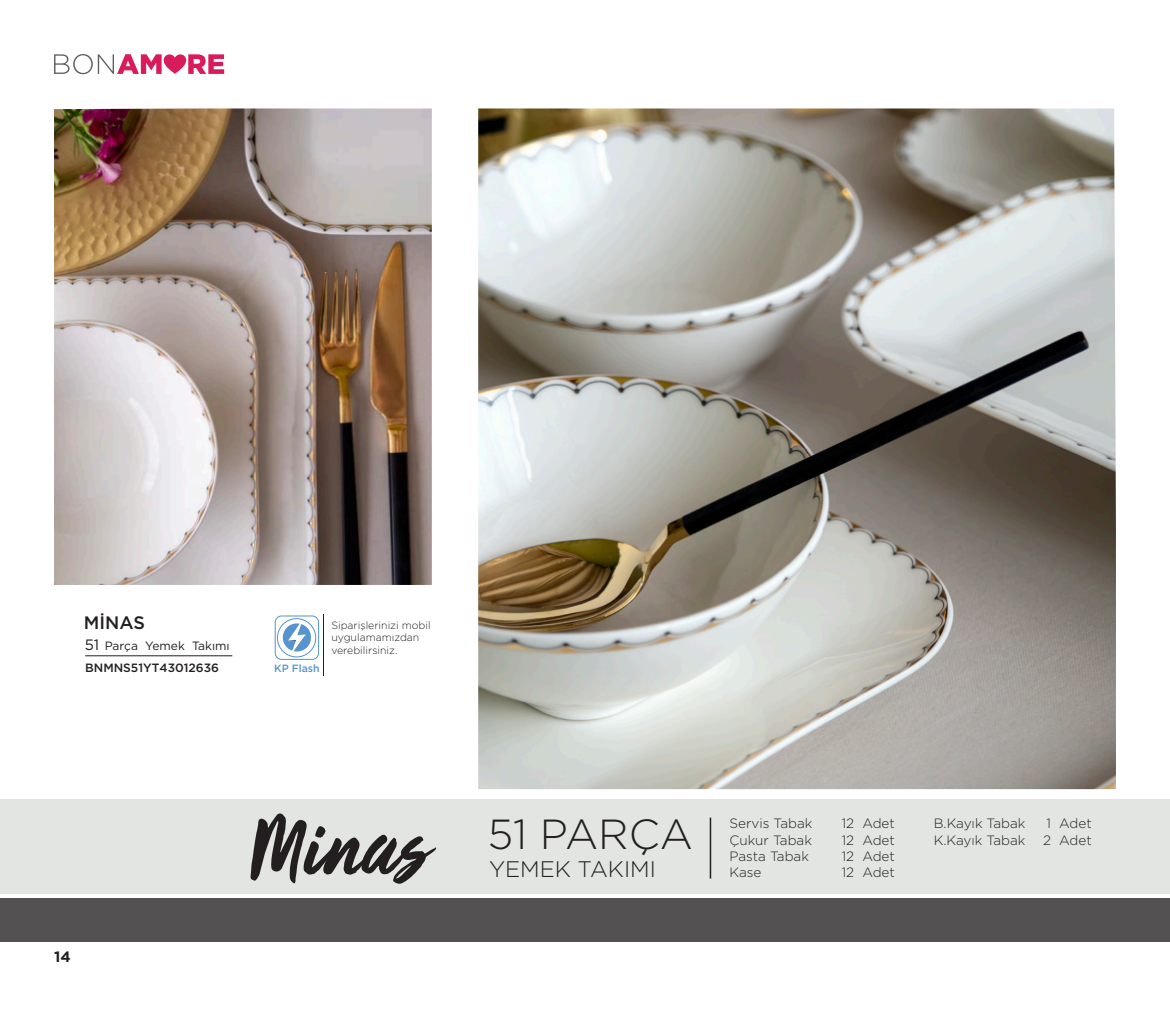
<style>
.page{position:relative;width:1170px;height:1021px;background:#fff}
.page>*{position:absolute;margin:0;border:0;box-sizing:border-box;transform-origin:0 0}
.t1{font:96px "Viva Beautiful C";color:#231f20}
.t2{font:300 42px "Gotham";color:#231f20}
.t3{font:300 22.5px "Gotham";color:#231f20}
.t4{font:500 18px "Gotham";color:#231f20}
.t5{font:700 15px "Gotham";color:#231f20}
.t6{font:300 13.5px "Gotham";color:#231f20}
.t7{font:12px "Gotham";color:#231f20}
.t8{font:500 12px "Gotham";color:#231f20}
.t9{font:300 10.5px "Gotham";color:#231f20}
.t10{font:500 10.5px "Gotham";color:#5594ce}
.s1{font-size:15px}
</style>
<div class="page">
<img style="left:478px;top:108px;width:637px;height:681px">
<img style="left:54px;top:108px;width:378px;height:477px">
<svg style="left:54px;top:54px;width:170px;height:20px"></svg>
<div style="left:0;top:799px;width:1169px;height:94px;background:#e3e5e2"></div>
<div style="left:0;top:898px;width:1169px;height:43px;background:#535152"></div>
<hr style="left:85px;top:655px;width:147px;height:1px;background:#231f20">
<hr style="left:324px;top:614px;width:1px;height:61px;background:#231f20">
<svg style="left:274px;top:615px;width:45px;height:45px"></svg>
<hr style="left:709px;top:817px;width:2px;height:61px;background:#231f20">
<p class="t4" style="left:84px;top:610px;width:63px">MİNAS</p>
<p class="t7" style="left:85px;top:637px;width:146px"><span class="s1">51</span> Parça Yemek Takımı</p>
<p class="t8" style="left:85px;top:659px;width:135px">BNMNS51YT43012636</p>
<p class="t10" style="left:274px;top:661px;width:47px">KP Flash</p>
<p class="t9" style="left:331px;top:618px;width:101px">Siparişlerinizi mobil</p>
<p class="t9" style="left:331px;top:631px;width:90px">uygulamamızdan</p>
<p class="t9" style="left:331px;top:643px;width:68px">verebilirsiniz.</p>
<p class="t5" style="left:54px;top:948px;width:24px">1414</p>
<p class="t1" style="left:251px;top:782px;width:182px">Minas</p>
<p class="t2" style="left:488px;top:807px;width:206px">51 PARÇA</p>
<p class="t3" style="left:489px;top:855px;width:168px">YEMEK TAKIMI</p>
<p class="t6" style="left:729px;top:815px;width:84px">Servis Tabak</p>
<p class="t6" style="left:729px;top:831px;width:84px">Çukur Tabak</p>
<p class="t6" style="left:729px;top:847px;width:81px">Pasta Tabak</p>
<p class="t6" style="left:729px;top:863px;width:33px">Kase</p>
<p class="t6" style="left:841px;top:815px;width:55px">12 Adet</p>
<p class="t6" style="left:841px;top:831px;width:55px">12 Adet</p>
<p class="t6" style="left:841px;top:847px;width:55px">12 Adet</p>
<p class="t6" style="left:841px;top:863px;width:55px">12 Adet</p>
<p class="t6" style="left:933px;top:815px;width:93px">B.Kayık Tabak</p>
<p class="t6" style="left:933px;top:831px;width:93px">K.Kayık Tabak</p>
<p class="t6" style="left:1046px;top:815px;width:47px">1 Adet</p>
<p class="t6" style="left:1043px;top:831px;width:50px">2 Adet</p>
</div>
